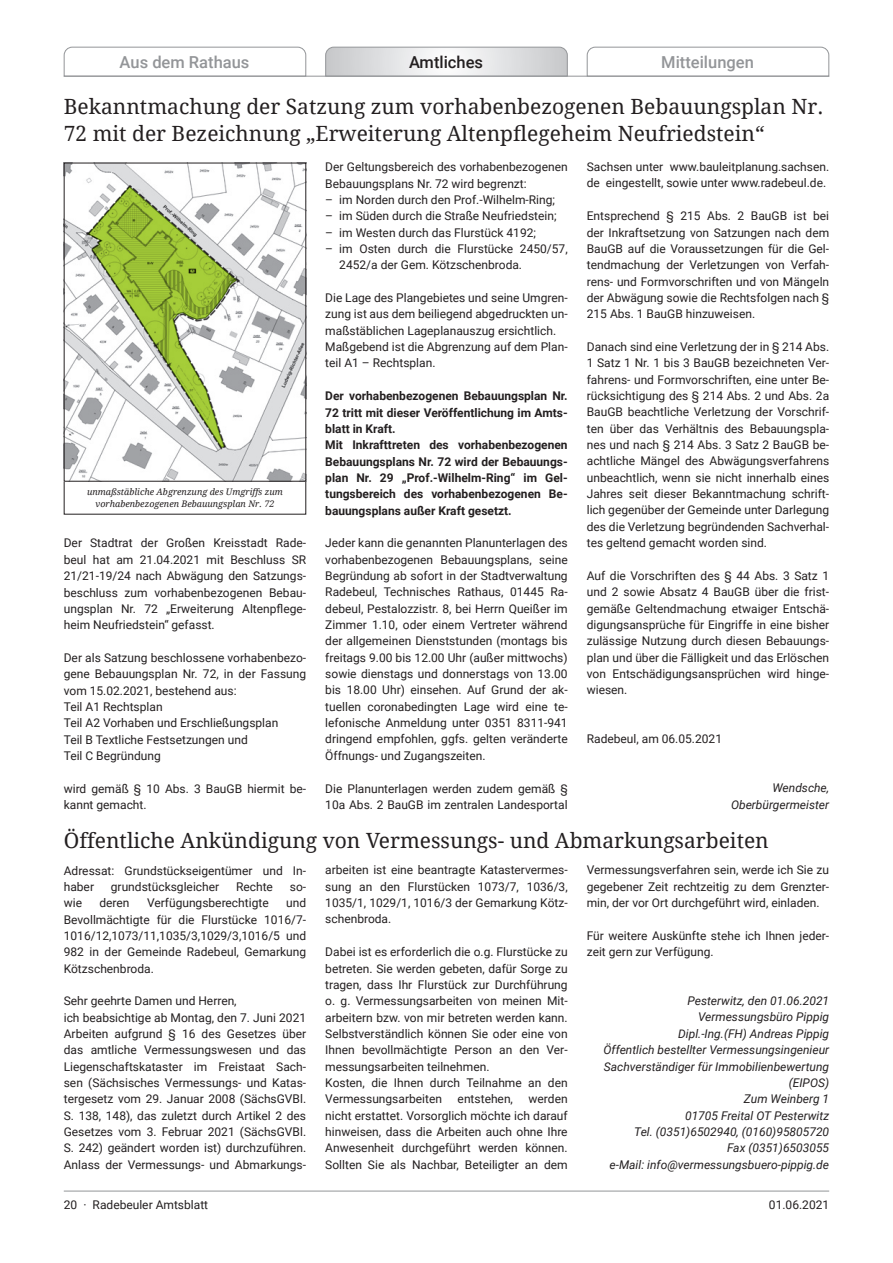
<style>
.page{position:relative;width:893px;height:1263px;background:#fff}
.page>*{position:absolute;margin:0;border:0;box-sizing:border-box;transform-origin:0 0}
.t1{font:21px/27px "Droid Serif";color:#231f20}
.t2{font:500 16.5px "Roboto";color:#939598}
.t3{font:500 16.5px "Roboto";color:#231f20}
.t4{font:12px/16.4px "Roboto";color:#231f20}
.t5{font:italic 12px/16.4px "Roboto";color:#231f20;text-align:right}
.t6{font:700 12px/16.4px "Roboto";color:#231f20}
.t7{font:italic 9px/12px "Droid Serif";color:#231f20;text-align:center}
</style>
<div class="page">
<svg style="left:63px;top:46px;width:244px;height:31px"></svg>
<svg style="left:325px;top:46px;width:243px;height:30px"></svg>
<svg style="left:586px;top:46px;width:244px;height:31px"></svg>
<hr style="left:64px;top:76px;width:765px;height:1px;background:#939598">
<hr style="left:64px;top:1191px;width:765px;height:1px;background:#939598">
<img style="left:66px;top:165px;width:238px;height:315px">
<svg style="left:88px;top:187px;width:148px;height:261px"></svg>
<div style="left:64px;top:163px;width:242px;height:319px;border:1px solid #231f20"></div>
<h2 class="t2" style="left:120px;top:50px;width:131px">Aus dem Rathaus</h2>
<h2 class="t3" style="left:409px;top:50px;width:76px">Amtliches</h2>
<h2 class="t2" style="left:661px;top:50px;width:94px">Mitteilungen</h2>
<h1 class="t1" style="left:64px;top:92px;width:761px">Bekanntmachung der Satzung zum vorhabenbezogenen Bebauungsplan Nr.<br>72 mit der Bezeichnung „Erweiterung Altenpflegeheim Neufriedstein“</h1>
<p class="t4" style="left:587px;top:158px;width:244px">Sachsen unter www.bauleitplanung.sachsen. de eingestellt, sowie unter www.radebeul.de.</p>
<p class="t4" style="left:587px;top:207px;width:244px;text-align:justify">Entsprechend § 215 Abs. 2 BauGB ist bei der Inkraftsetzung von Satzungen nach dem BauGB auf die Voraussetzungen für die Gel&shy;tendmachung der Verletzungen von Verfah&shy;rens- und Formvorschriften und von Mängeln der Abwägung sowie die Rechtsfolgen nach § 215 Abs. 1 BauGB hinzuweisen.</p>
<p class="t4" style="left:587px;top:338px;width:244px;text-align:justify">Danach sind eine Verletzung der in § 214 Abs.<br>1 Satz 1 Nr. 1 bis 3 BauGB bezeichneten Ver&shy;fahrens- und Formvorschriften, eine unter Be&shy;rücksichtigung des § 214 Abs. 2 und Abs. 2a BauGB beachtliche Verletzung der Vorschrif&shy;ten über das Verhältnis des Bebauungspla&shy;nes und nach § 214 Abs. 3 Satz 2 BauGB be&shy;achtliche Mängel des Abwägungsverfahrens unbeachtlich, wenn sie nicht innerhalb eines Jahres seit dieser Bekanntmachung schrift&shy;lich gegenüber der Gemeinde unter Darlegung des die Verletzung begründenden Sachverhal&shy;tes geltend gemacht worden sind.</p>
<p class="t4" style="left:587px;top:567px;width:244px;text-align:justify">Auf die Vorschriften des § 44 Abs. 3 Satz 1 und 2 sowie Absatz 4 BauGB über die frist&shy;gemäße Geltendmachung etwaiger Entschä&shy;digungsansprüche für Eingriffe in eine bisher zulässige Nutzung durch diesen Bebauungs&shy;plan und über die Fälligkeit und das Erlöschen von Entschädigungsansprüchen wird hinge&shy;wiesen.</p>
<p class="t4" style="left:587px;top:730px;width:137px">Radebeul, am 06.05.2021</p>
<p class="t5" style="left:731px;top:779px;width:100px">Wendsche,<br>Oberbürgermeister</p>
<h1 class="t1" style="left:64px;top:827px;width:707px">Öffentliche Ankündigung von Vermessungs- und Abmarkungsarbeiten</h1>
<p class="t4" style="left:64px;top:862px;width:244px">Adressat: Grundstückseigentümer und In&shy;haber</p>
<p class="t4" style="left:325px;top:158px;width:244px">Der Geltungsbereich des vorhabenbezogenen<br>Bebauungsplans Nr. 72 wird begrenzt:</p>
<p class="t4" style="left:325px;top:191px;width:231px">– im Norden durch den Prof.-Wilhelm-Ring;</p>
<p class="t4" style="left:325px;top:207px;width:233px">– im Süden durch die Straße Neufriedstein;</p>
<p class="t4" style="left:325px;top:224px;width:212px">– im Westen durch das Flurstück 4192;</p>
<p class="t4" style="left:339px;top:240px;width:230px;text-indent:-14px">– im Osten durch die Flurstücke 2450/57,<br>2452/a der Gem. Kötzschenbroda.</p>
<p class="t4" style="left:325px;top:289px;width:244px">Die Lage des Plangebietes und seine Umgren&shy;zung ist aus dem beiliegend abgedruckten un&shy;maßstäblichen Lageplanauszug ersichtlich.<br>Maßgebend ist die Abgrenzung auf dem Plan&shy;teil A1 – Rechtsplan.</p>
<p class="t6" style="left:325px;top:387px;width:244px">Der vorhabenbezogenen Bebauungsplan Nr.<br>72 tritt mit dieser Veröffentlichung im Amts&shy;blatt in Kraft.<br>Mit Inkrafttreten des vorhabenbezogenen Bebauungsplans Nr. 72 wird der Bebauungs&shy;plan Nr. 29 „Prof.-Wilhelm-Ring“ im Gel&shy;tungsbereich des vorhabenbezogenen Be&shy;bauungsplans außer Kraft gesetzt.</p>
<p class="t4" style="left:325px;top:534px;width:244px;text-align:justify">Jeder kann die genannten Planunterlagen des vorhabenbezogenen Bebauungsplans, seine Begründung ab sofort in der Stadtverwaltung Radebeul, Technisches Rathaus, 01445 Ra&shy;debeul, Pestalozzistr. 8, bei Herrn Queißer im Zimmer 1.10, oder einem Vertreter während der allgemeinen Dienststunden (montags bis freitags 9.00 bis 12.00 Uhr (außer mittwochs) sowie dienstags und donnerstags von 13.00 bis 18.00 Uhr) einsehen. Auf Grund der ak&shy;tuellen coronabedingten Lage wird eine te&shy;lefonische Anmeldung unter 0351 8311-941 dringend empfohlen, ggfs. gelten veränderte Öffnungs- und Zugangszeiten.</p>
<p class="t4" style="left:325px;top:780px;width:244px">Die Planunterlagen werden zudem gemäß §<br>10a Abs. 2 BauGB im zentralen Landesportal</p>
<p class="t7" style="left:87px;top:485px;width:197px">unmaßstäbliche Abgrenzung des Umgriffs zum vorhabenbezogenen Bebauungsplan Nr. 72</p>
<p class="t4" style="left:64px;top:535px;width:244px;text-align:justify">Der Stadtrat der Großen Kreisstadt Rade&shy;beul hat am 21.04.2021 mit Beschluss SR 21/21-19/24 nach Abwägung den Satzungs&shy;beschluss zum vorhabenbezogenen Bebau&shy;ungsplan Nr. 72 „Erweiterung Altenpflege&shy;heim Neufriedstein“ gefasst.</p>
<p class="t4" style="left:64px;top:649px;width:244px">Der als Satzung beschlossene vorhabenbezo&shy;gene Bebauungsplan Nr. 72, in der Fassung vom 15.02.2021, bestehend aus:<br>Teil A1 Rechtsplan<br>Teil A2 Vorhaben und Erschließungsplan<br>Teil B Textliche Festsetzungen und<br>Teil C Begründung</p>
<p class="t4" style="left:64px;top:780px;width:244px">wird gemäß § 10 Abs. 3 BauGB hiermit be&shy;kannt gemacht.</p>
<p class="t4" style="left:587px;top:861px;width:244px;text-align:justify">Vermessungsverfahren sein, werde ich Sie zu gegebener Zeit rechtzeitig zu dem Grenzter&shy;min, der vor Ort durchgeführt wird, einladen.</p>
<p class="t4" style="left:587px;top:927px;width:244px">Für weitere Auskünfte stehe ich Ihnen jeder&shy;zeit gern zur Verfügung.</p>
<p class="t5" style="left:603px;top:992px;width:227px">Pesterwitz, den 01.06.2021<br>Vermessungsbüro Pippig<br>Dipl.-Ing.(FH) Andreas Pippig<br>Öffentlich bestellter Vermessungsingenieur<br>Sachverständiger für Immobilienbewertung (EIPOS)<br>Zum Weinberg 1<br>01705 Freital OT Pesterwitz<br>Tel. (0351)6502940, (0160)95805720<br>Fax (0351)6503055<br>e-Mail: info@vermessungsbuero-pippig.de</p>
<p class="t4" style="left:325px;top:861px;width:244px;text-align:justify">arbeiten ist eine beantragte Katastervermes&shy;sung an den Flurstücken 1073/7, 1036/3, 1035/1, 1029/1, 1016/3 der Gemarkung Kötz&shy;schenbroda.</p>
<p class="t4" style="left:325px;top:943px;width:244px">Dabei ist es erforderlich die o.g. Flurstücke zu betreten. Sie werden gebeten, dafür Sorge zu tragen, dass Ihr Flurstück zur Durchführung o. g. Vermessungsarbeiten von meinen Mit&shy;arbeitern bzw. von mir betreten werden kann.<br>Selbstverständlich können Sie oder eine von Ihnen bevollmächtigte Person an den Ver&shy;messungsarbeiten teilnehmen.<br>Kosten, die Ihnen durch Teilnahme an den Vermessungsarbeiten</p>
<p class="t4" style="left:111px;top:878px;width:110px">grundstücksgleicher</p>
<p class="t4" style="left:236px;top:878px;width:38px">Rechte</p>
<p class="t4" style="left:290px;top:878px;width:18px">so-</p>
<p class="t4" style="left:64px;top:894px;width:20px">wie</p>
<p class="t4" style="left:100px;top:894px;width:32px">deren</p>
<p class="t4" style="left:147px;top:894px;width:123px">Verfügungsberechtigte</p>
<p class="t4" style="left:64px;top:894px;width:244px;text-align:justify;text-indent:222px">und Bevollmächtigte für die Flurstücke 1016/7- 1016/12,1073/11,1035/3,1029/3,1016/5 und 982 in der Gemeinde Radebeul, Gemarkung Kötzschenbroda.</p>
<p class="t4" style="left:64px;top:992px;width:244px">Sehr geehrte Damen und Herren,<br>ich beabsichtige ab Montag, den 7. Juni 2021<br>Arbeiten aufgrund § 16 des Gesetzes über das amtliche Vermessungswesen und das Liegenschaftskataster im Freistaat Sach&shy;sen (Sächsisches Vermessungs- und Katas&shy;tergesetz vom 29. Januar 2008 (SächsGVBl.<br>S. 138, 148), das zuletzt durch Artikel 2 des Gesetzes vom 3. Februar 2021 (SächsGVBl.<br>S. 242) geändert worden ist) durchzuführen.<br>Anlass der Vermessungs- und Abmarkungs-</p>
<p class="t4" style="left:325px;top:1090px;width:244px;text-align:justify;text-indent:203px">werden nicht erstattet. Vorsorglich möchte ich darauf hinweisen, dass die Arbeiten auch ohne Ihre Anwesenheit durchgeführt werden können.<br>Sollten Sie als Nachbar, Beteiligter an dem</p>
<p class="t4" style="left:458px;top:1090px;width:57px">entstehen,</p>
<p class="t4" style="left:64px;top:1196px;width:146px">20 · Radebeuler Amtsblatt</p>
<p class="t4" style="left:769px;top:1196px;width:62px">01.06.2021</p>
</div>
